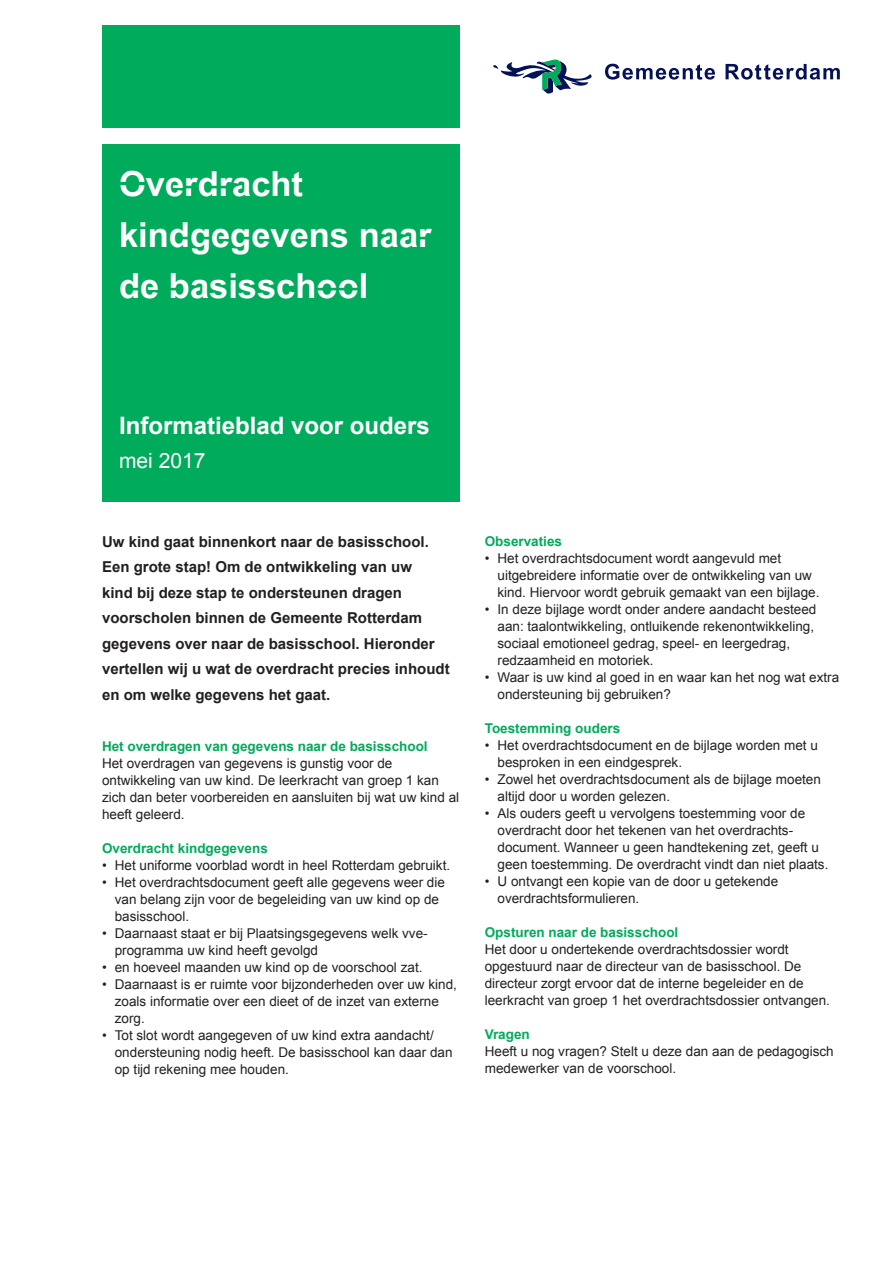
<style>
.page{position:relative;width:893px;height:1263px;background:#fff}
.page>*{position:absolute;margin:0;border:0;box-sizing:border-box;transform-origin:0 0}
.body{font:700 34.5px "Arialfor Rotterdam";color:#fff}
.body-2{font:700 24px "Arial";color:#fff}
.body-3{font:21px "Arial";color:#fff}
.body-4{font:700 15px/25.5px "Arial";color:#231f20}
.body-5{font:13.5px/17px "Arial";color:#231f20}
.body-6{font:700 13.5px "Arial";color:#00ab5b}
</style>
<div class="page">
<div style="left:102px;top:26px;width:357px;height:102px;background:#00ab5b"></div>
<svg style="left:493px;top:59px;width:99px;height:35px"></svg>
<svg style="left:605px;top:64px;width:110px;height:16px"></svg>
<svg style="left:725px;top:64px;width:115px;height:16px"></svg>
<div style="left:102px;top:145px;width:357px;height:357px;background:#00ab5b"></div>
<p class="body" style="left:119px;top:164px;width:186px">Overdracht</p>
<p class="body" style="left:119px;top:215px;width:314px">kindgegevens naar</p>
<p class="body" style="left:119px;top:266px;width:251px">de basisschool</p>
<p class="body-2" style="left:119px;top:409px;width:312px">Informatieblad voor ouders</p>
<p class="body-3" style="left:119px;top:447px;width:88px">mei 2017</p>
<p class="body-4" style="left:102px;top:529px;width:349px">Uw kind gaat binnenkort naar de basisschool.<br>Een grote stap! Om de ontwikkeling van uw<br>kind bij deze stap te ondersteunen dragen voorscholen binnen de Gemeente Rotterdam gegevens over naar de basisschool. Hieronder vertellen wij u wat de overdracht precies inhoudt en om welke gegevens het gaat.</p>
<p class="body-6" style="left:102px;top:737px;width:327px">Het overdragen van gegevens naar de basisschool</p>
<p class="body-5" style="left:102px;top:755px;width:359px">Het overdragen van gegevens is gunstig voor de ontwikkeling van uw kind. De leerkracht van groep 1 kan zich dan beter voorbereiden en aansluiten bij wat uw kind al heeft geleerd.</p>
<p class="body-6" style="left:102px;top:839px;width:167px">Overdracht kindgegevens</p>
<p class="body-5" style="left:102px;top:857px;width:350px">• Het uniforme voorblad wordt in heel Rotterdam gebruikt.</p>
<p class="body-5" style="left:115px;top:874px;width:332px;text-indent:-13px">• Het overdrachtsdocument geeft alle gegevens weer die van belang zijn voor de begeleiding van uw kind op de basisschool.</p>
<p class="body-5" style="left:115px;top:925px;width:314px;text-indent:-13px">• Daarnaast staat er bij Plaatsingsgegevens welk vve&shy;programma uw kind heeft gevolgd</p>
<p class="body-5" style="left:102px;top:959px;width:322px">• en hoeveel maanden uw kind op de voorschool zat.</p>
<p class="body-5" style="left:115px;top:976px;width:344px;text-indent:-13px">• Daarnaast is er ruimte voor bijzonderheden over uw kind, zoals informatie over een dieet of de inzet van externe zorg.</p>
<p class="body-5" style="left:115px;top:1027px;width:339px;text-indent:-13px">• Tot slot wordt aangegeven of uw kind extra aandacht/ ondersteuning nodig heeft. De basisschool kan daar dan op tijd rekening mee houden.</p>
<p class="body-6" style="left:485px;top:532px;width:79px">Observaties</p>
<p class="body-5" style="left:497px;top:550px;width:323px;text-indent:-13px">• Het overdrachtsdocument wordt aangevuld met uitgebreidere informatie over de ontwikkeling van uw kind. Hiervoor wordt gebruik gemaakt van een bijlage.</p>
<p class="body-5" style="left:497px;top:601px;width:320px;text-indent:-13px">• In deze bijlage wordt onder andere aandacht besteed aan: taalontwikkeling, ontluikende rekenontwikkeling, sociaal emotioneel gedrag, speel- en leergedrag, redzaamheid en motoriek.</p>
<p class="body-5" style="left:497px;top:669px;width:343px;text-indent:-13px">• Waar is uw kind al goed in en waar kan het nog wat extra ondersteuning bij gebruiken?</p>
<p class="body-6" style="left:485px;top:719px;width:137px">Toestemming ouders</p>
<p class="body-5" style="left:497px;top:737px;width:322px;text-indent:-13px">• Het overdrachtsdocument en de bijlage worden met u besproken in een eindgesprek.</p>
<p class="body-5" style="left:497px;top:771px;width:325px;text-indent:-13px">• Zowel het overdrachtsdocument als de bijlage moeten altijd door u worden gelezen.</p>
<p class="body-5" style="left:497px;top:805px;width:332px;text-indent:-13px">• Als ouders geeft u vervolgens toestemming voor de overdracht door het tekenen van het overdrachts&shy;document. Wanneer u geen handtekening zet, geeft u geen toestemming. De overdracht vindt dan niet plaats.</p>
<p class="body-5" style="left:497px;top:873px;width:282px;text-indent:-13px">• U ontvangt een kopie van de door u getekende overdrachtsformulieren.</p>
<p class="body-6" style="left:485px;top:923px;width:195px">Opsturen naar de basisschool</p>
<p class="body-5" style="left:485px;top:941px;width:347px">Het door u ondertekende overdrachtsdossier wordt opgestuurd naar de directeur van de basisschool. De directeur zorgt ervoor dat de interne begeleider en de leerkracht van groep 1 het overdrachtsdossier ontvangen.</p>
<p class="body-6" style="left:485px;top:1025px;width:47px">Vragen</p>
<p class="body-5" style="left:485px;top:1043px;width:350px">Heeft u nog vragen? Stelt u deze dan aan de pedagogisch medewerker van de voorschool.</p>
</div>
